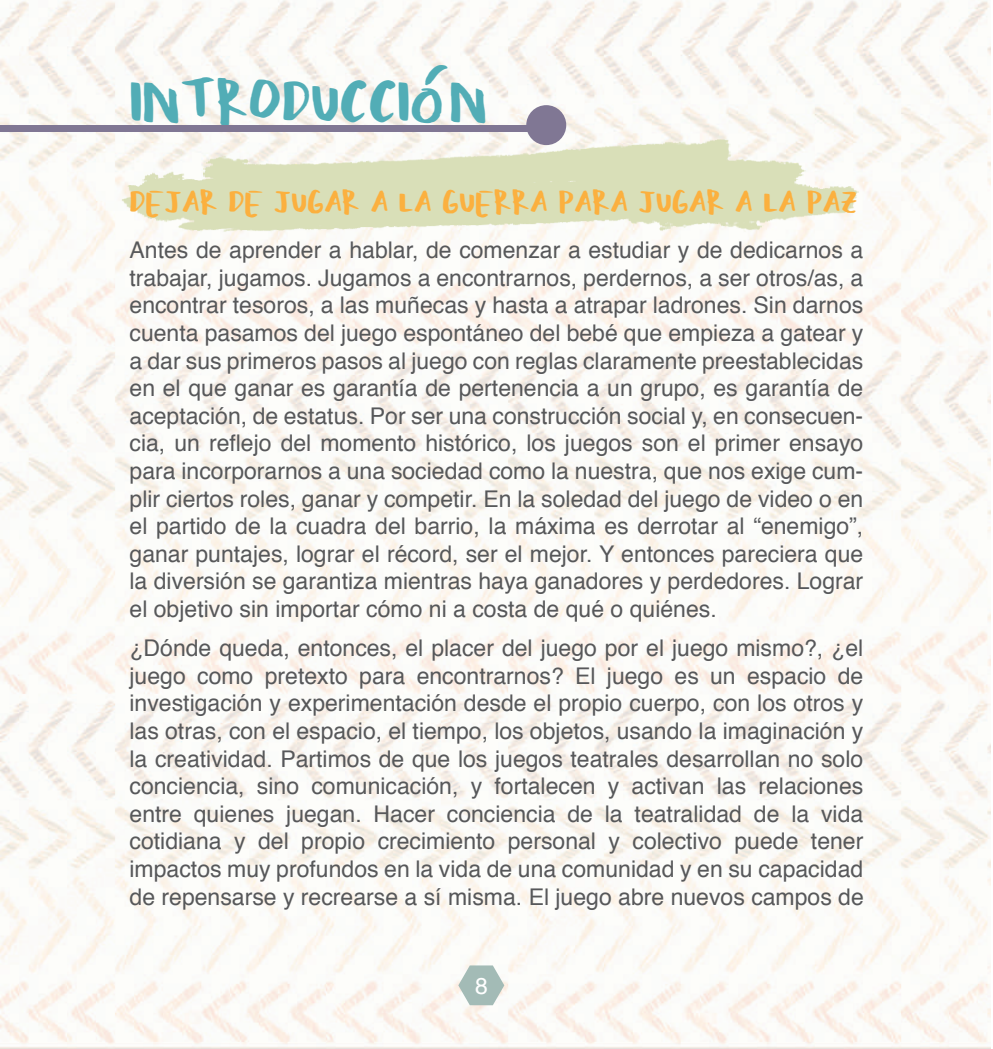
<style>
.page{position:relative;width:993px;height:1049px;background:#fff}
.page>*{position:absolute;margin:0;border:0;box-sizing:border-box;transform-origin:0 0}
.t1{font:42px "Loving Memories";color:#52adb6}
.t2{font:23px/27.6px "Helvetica";color:#57585a;text-align:justify}
.t3{font:23px "Helvetica";color:#fff}
.t4{font:22.2px "Loving Memories";color:#fbb03f;scale:1.05 1}
</style>
<div class="page">
<img style="left:0;top:0;width:989px;height:1049px">
<img style="left:101px;top:111px;width:767px;height:141px">
<div style="left:526px;top:105px;width:40px;height:40px;background:#807794;border-radius:50%"></div>
<div style="left:0;top:125px;width:546px;height:6px;background:#807794"></div>
<svg style="left:458px;top:965px;width:46px;height:40px"></svg>
<h1 class="t1" style="left:129px;top:82px;width:359px">INTRODUCCIóN</h1>
<p class="t4" style="left:129px;top:192px;width:694px">DEJAR DE JUGAR A LA GUERRA PARA JUGAR A LA PAZ</p>
<p class="t2" style="left:129px;top:237px;width:735px">Antes de aprender a hablar, de comenzar a estudiar y de dedicarnos a trabajar, jugamos. Jugamos a encontrarnos, perdernos, a ser otros/as, a encontrar tesoros, a las muñecas y hasta a atrapar ladrones. Sin darnos cuenta pasamos del juego espontáneo del bebé que empieza a gatear y a dar sus primeros pasos al juego con reglas claramente preestablecidas en el que ganar es garantía de pertenencia a un grupo, es garantía de aceptación, de estatus. Por ser una construcción social y, en consecuen&shy;cia, un reflejo del momento histórico, los juegos son el primer ensayo para incorporarnos a una sociedad como la nuestra, que nos exige cum&shy;plir ciertos roles, ganar y competir. En la soledad del juego de video o en el partido de la cuadra del barrio, la máxima es derrotar al “enemigo”, ganar puntajes, lograr el récord, ser el mejor. Y entonces pareciera que la diversión se garantiza mientras haya ganadores y perdedores. Lograr el objetivo sin importar cómo ni a costa de qué o quiénes.</p>
<p class="t2" style="left:129px;top:635px;width:735px">¿Dónde queda, entonces, el placer del juego por el juego mismo?, ¿el juego como pretexto para encontrarnos? El juego es un espacio de investigación y experimentación desde el propio cuerpo, con los otros y las otras, con el espacio, el tiempo, los objetos, usando la imaginación y la creatividad. Partimos de que los juegos teatrales desarrollan no solo conciencia, sino comunicación, y fortalecen y activan las relaciones entre quienes juegan. Hacer conciencia de la teatralidad de la vida cotidiana y del propio crecimiento personal y colectivo puede tener impactos muy profundos en la vida de una comunidad y en su capacidad de repensarse y recrearse a sí misma. El juego abre nuevos campos de</p>
<p class="t3" style="left:475px;top:968px;width:14px">8</p>
</div>
